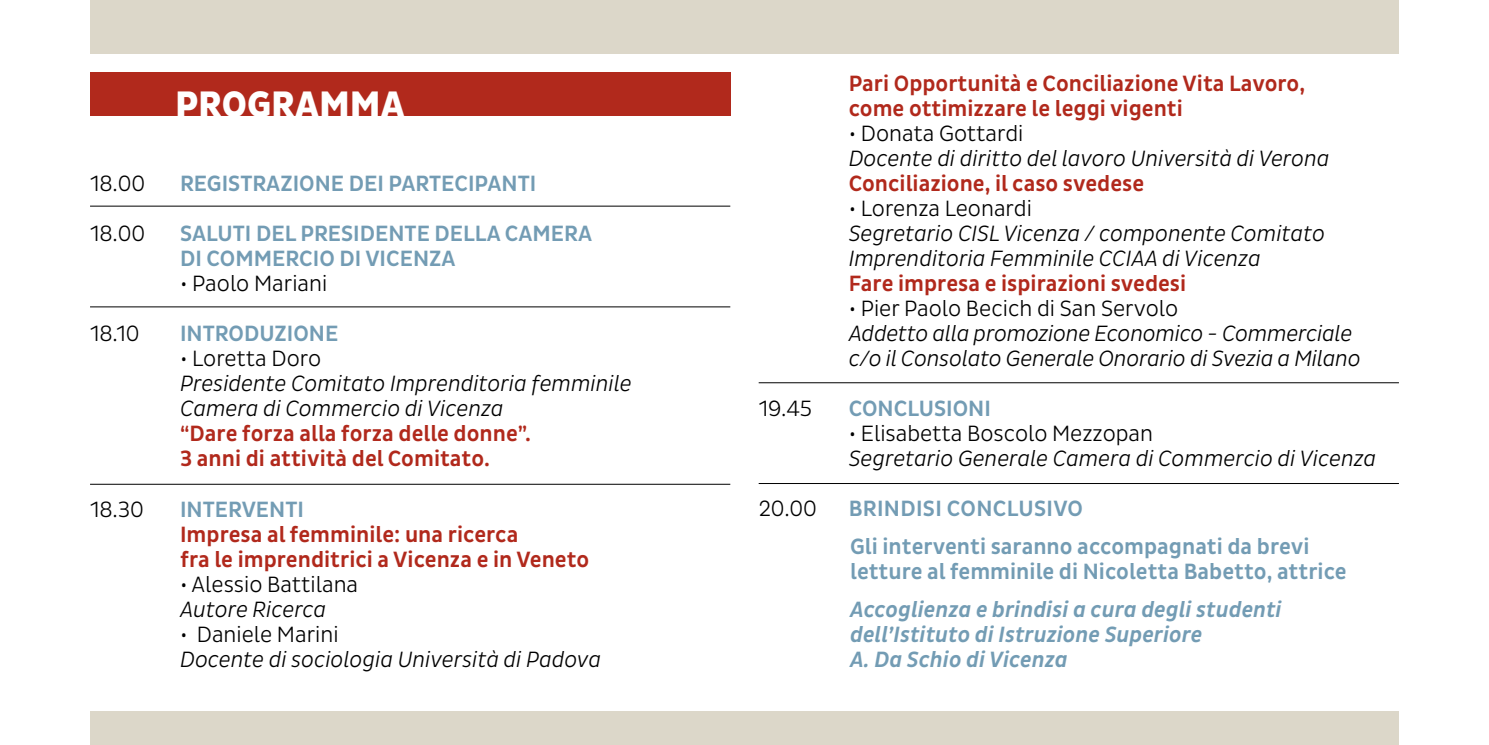
<style>
.page{position:relative;width:1489px;height:745px;background:#fff}
.page>*{position:absolute;margin:0;border:0;box-sizing:border-box;transform-origin:0 0}
.t1{font:800 37.5px "Pluto Sans Cond";color:#fff}
.t2{font:italic 300 22.5px/25px "Pluto Sans Cond";color:#000}
.t3{font:500 22.5px/25px "Pluto Sans Cond";color:#b1291c}
.t4{font:500 22.5px/25px "Pluto Sans Cond";color:#739cb4}
.t5{font:300 22.5px "Pluto Sans Cond";color:#000}
.t6{font:italic 500 22.5px/25px "Pluto Sans Cond";color:#739cb4}
</style>
<div class="page">
<div style="left:90px;top:73px;width:640px;height:43px;background:#b1291c"></div>
<hr style="left:90px;top:205px;width:640px;height:1px;background:#000">
<hr style="left:90px;top:306px;width:640px;height:1px;background:#000">
<hr style="left:90px;top:483px;width:640px;height:1px;background:#000">
<hr style="left:758px;top:382px;width:640px;height:1px;background:#000">
<hr style="left:758px;top:483px;width:640px;height:1px;background:#000">
<div style="left:90px;top:0;width:1308px;height:54px;background:#dcd7c9"></div>
<div style="left:90px;top:711px;width:1308px;height:33px;background:#dcd7c9"></div>
<h1 class="t1" style="left:175px;top:83px;width:231px">PROGRAMMA</h1>
<p class="t5" style="left:90px;top:171px;width:57px">18.00</p>
<p class="t4" style="left:180px;top:171px;width:358px">REGISTRAZIONE DEI PARTECIPANTI</p>
<p class="t5" style="left:90px;top:221px;width:57px">18.00</p>
<p class="t4" style="left:180px;top:221px;width:413px">SALUTI DEL PRESIDENTE DELLA CAMERA<br>DI COMMERCIO DI VICENZA</p>
<p class="t5" style="left:180px;top:271px;width:149px">• Paolo Mariani</p>
<p class="t5" style="left:90px;top:321px;width:51px">18.10</p>
<p class="t4" style="left:180px;top:321px;width:160px">INTRODUZIONE</p>
<p class="t5" style="left:180px;top:346px;width:142px">• Loretta Doro</p>
<p class="t2" style="left:180px;top:371px;width:453px">Presidente Comitato Imprenditoria femminile<br>Camera di Commercio di Vicenza</p>
<p class="t3" style="left:180px;top:421px;width:352px">“Dare forza alla forza delle donne”.<br>3 anni di attività del Comitato.</p>
<p class="t5" style="left:90px;top:495px;width:55px">18.30</p>
<p class="t4" style="left:180px;top:496px;width:125px">INTERVENTI</p>
<p class="t3" style="left:180px;top:521px;width:411px">Impresa al femminile: una ricerca<br>fra le imprenditrici a Vicenza e in Veneto</p>
<p class="t5" style="left:180px;top:570px;width:180px">• Alessio Battilana</p>
<p class="t2" style="left:180px;top:596px;width:148px">Autore Ricerca</p>
<p class="t5" style="left:180px;top:620px;width:160px">• Daniele Marini</p>
<p class="t2" style="left:180px;top:646px;width:422px">Docente di sociologia Università di Padova</p>
<p class="t3" style="left:848px;top:71px;width:458px">Pari Opportunità e Conciliazione Vita Lavoro, come ottimizzare le leggi vigenti</p>
<p class="t5" style="left:848px;top:120px;width:176px">• Donata Gottardi</p>
<p class="t2" style="left:848px;top:146px;width:482px">Docente di diritto del lavoro Università di Verona</p>
<p class="t3" style="left:848px;top:171px;width:297px">Conciliazione, il caso svedese</p>
<p class="t5" style="left:848px;top:195px;width:185px">• Lorenza Leonardi</p>
<p class="t2" style="left:848px;top:221px;width:478px">Segretario CISL Vicenza / componente Comitato<br>Imprenditoria Femminile CCIAA di Vicenza</p>
<p class="t3" style="left:848px;top:271px;width:339px">Fare impresa e ispirazioni svedesi</p>
<p class="t5" style="left:848px;top:295px;width:331px">• Pier Paolo Becich di San Servolo</p>
<p class="t2" style="left:848px;top:321px;width:513px">Addetto alla promozione Economico - Commerciale c/o il Consolato Generale Onorario di Svezia a Milano</p>
<p class="t5" style="left:758px;top:395px;width:55px">19.45</p>
<p class="t4" style="left:848px;top:396px;width:144px">CONCLUSIONI</p>
<p class="t5" style="left:848px;top:420px;width:306px">• Elisabetta Boscolo Mezzopan</p>
<p class="t2" style="left:848px;top:446px;width:529px">Segretario Generale Camera di Commercio di Vicenza</p>
<p class="t5" style="left:758px;top:495px;width:60px">20.00</p>
<p class="t4" style="left:848px;top:490px;width:462px;line-height:37.5px">BRINDISI CONCLUSIVO<br>Gli interventi saranno accompagnati da brevi</p>
<p class="t4" style="left:850px;top:559px;width:498px">letture al femminile di Nicoletta Babetto, attrice</p>
<p class="t6" style="left:850px;top:596px;width:433px">Accoglienza e brindisi a cura degli studenti dell’Istituto di Istruzione Superiore<br>A. Da Schio di Vicenza</p>
</div>
